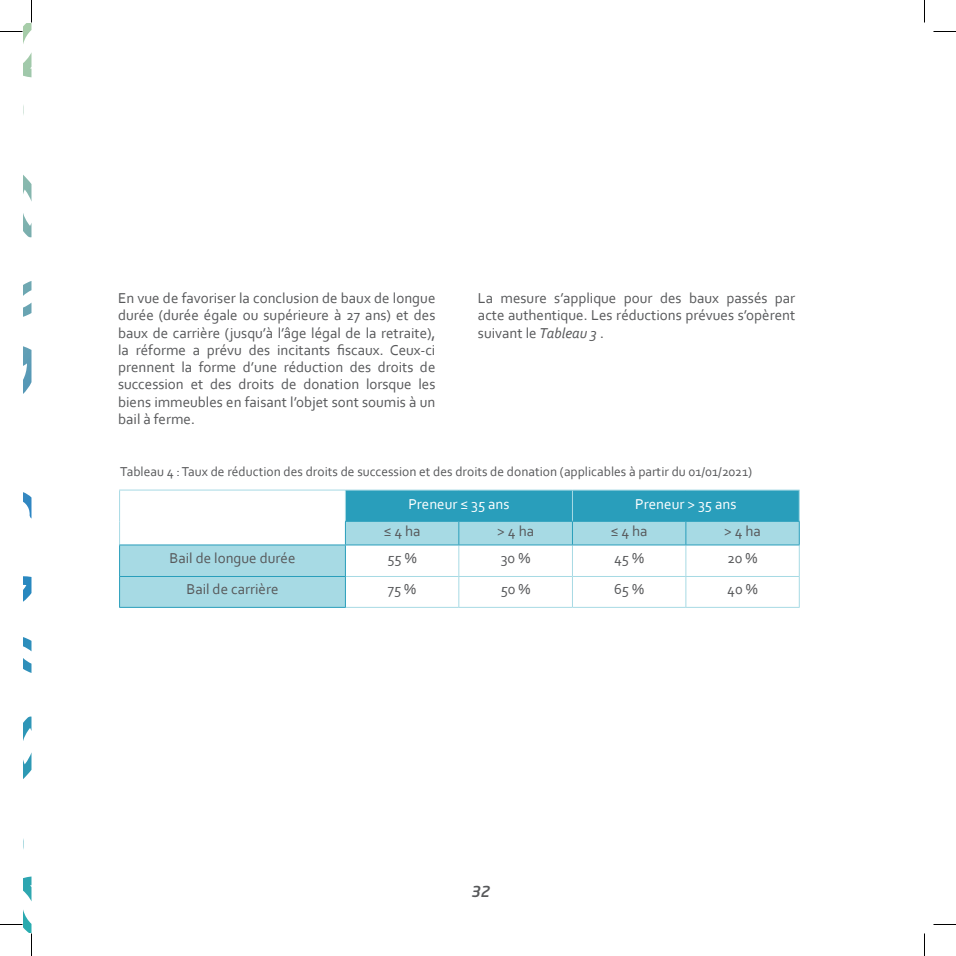
<style>
.page{position:relative;width:956px;height:956px;background:#fff}
.page>*{position:absolute;margin:0;border:0;box-sizing:border-box;transform-origin:0 0}
.t1{font:15px/17.2px "Corbel";color:#57585a;text-align:justify}
.t2{font:15px "Corbel";color:#fff}
.t3{font:15px "Neo Sans Medium Italic TR";color:#57585a}
.t4{font:13.5px "Corbel";color:#57585a}
.s1{font-style:italic}
</style>
<div class="page">
<svg style="left:23px;top:175px;width:9px;height:62px"></svg>
<svg style="left:23px;top:281px;width:9px;height:36px"></svg>
<svg style="left:23px;top:346px;width:9px;height:48px"></svg>
<svg style="left:23px;top:576px;width:9px;height:26px"></svg>
<svg style="left:23px;top:492px;width:9px;height:27px"></svg>
<svg style="left:23px;top:716px;width:9px;height:63px"></svg>
<svg style="left:23px;top:838px;width:1px;height:12px"></svg>
<svg style="left:23px;top:637px;width:9px;height:36px"></svg>
<svg style="left:120px;top:522px;width:679px;height:85px"></svg>
<hr style="left:119px;top:490px;width:226px;height:1px;background:#a7dae4">
<hr style="left:346px;top:576px;width:113px;height:1px;background:#a7dae4">
<hr style="left:459px;top:576px;width:113px;height:1px;background:#a7dae4">
<hr style="left:572px;top:576px;width:114px;height:1px;background:#a7dae4">
<hr style="left:686px;top:576px;width:114px;height:1px;background:#a7dae4">
<hr style="left:346px;top:607px;width:113px;height:1px;background:#a7dae4">
<hr style="left:459px;top:607px;width:113px;height:1px;background:#a7dae4">
<hr style="left:572px;top:607px;width:114px;height:1px;background:#a7dae4">
<hr style="left:686px;top:607px;width:114px;height:1px;background:#a7dae4">
<hr style="left:119px;top:490px;width:1px;height:31px;background:#a7dae4">
<svg style="left:119px;top:521px;width:1px;height:24px"></svg>
<hr style="left:458px;top:545px;width:1px;height:31px;background:#a7dae4">
<hr style="left:572px;top:545px;width:1px;height:31px;background:#a7dae4">
<hr style="left:685px;top:545px;width:1px;height:31px;background:#a7dae4">
<hr style="left:799px;top:545px;width:1px;height:31px;background:#a7dae4">
<hr style="left:458px;top:577px;width:1px;height:30px;background:#a7dae4">
<hr style="left:572px;top:577px;width:1px;height:30px;background:#a7dae4">
<hr style="left:685px;top:577px;width:1px;height:30px;background:#a7dae4">
<hr style="left:799px;top:577px;width:1px;height:30px;background:#a7dae4">
<hr style="left:119px;top:545px;width:226px;height:1px;background:#299ebb">
<hr style="left:119px;top:545px;width:1px;height:31px;background:#299ebb">
<hr style="left:345px;top:545px;width:1px;height:31px;background:#299ebb">
<hr style="left:119px;top:576px;width:227px;height:1px;background:#299ebb">
<hr style="left:119px;top:577px;width:1px;height:30px;background:#299ebb">
<hr style="left:345px;top:577px;width:1px;height:30px;background:#299ebb">
<hr style="left:119px;top:607px;width:227px;height:1px;background:#299ebb">
<svg style="left:345px;top:490px;width:455px;height:55px;background:#5eb7cc"></svg>
<hr style="left:345px;top:545px;width:114px;height:1px;background:#299ebb">
<hr style="left:459px;top:545px;width:113px;height:1px;background:#299ebb">
<hr style="left:572px;top:545px;width:114px;height:1px;background:#299ebb">
<hr style="left:686px;top:545px;width:114px;height:1px;background:#299ebb">
<svg style="left:933px;top:31px;width:23px;height:1px"></svg>
<svg style="left:933px;top:924px;width:23px;height:1px"></svg>
<svg style="left:0;top:0;width:32px;height:77px"></svg>
<svg style="left:0;top:876px;width:32px;height:80px"></svg>
<svg style="left:924px;top:0;width:1px;height:23px"></svg>
<svg style="left:924px;top:933px;width:1px;height:23px"></svg>
<p class="t1" style="left:118px;top:289px;width:319px">En vue de favoriser la conclusion de baux de longue durée (durée égale ou supérieure à 27 ans) et des baux de carrière (jusqu’à l’âge légal de la retraite), la réforme a prévu des incitants fiscaux. Ceux-ci prennent la forme d’une réduction des droits de succession et des droits de donation lorsque les biens immeubles en faisant l’objet sont soumis à un bail à ferme.</p>
<p class="t1" style="left:478px;top:289px;width:319px">La mesure s’applique pour des baux passés par acte authentique. Les réductions prévues s’opèrent suivant le <span class="s1">Tableau 3</span> .</p>
<p class="t4" style="left:120px;top:463px;width:633px">Tableau 4 : Taux de réduction des droits de succession et des droits de donation (applicables à partir du 01/01/2021)</p>
<p class="t2" style="left:408px;top:495px;width:103px">Preneur ≤ 35 ans</p>
<p class="t2" style="left:635px;top:495px;width:103px">Preneur &gt; 35 ans</p>
<p class="t1" style="left:384px;top:522px;width:38px">≤ 4 ha</p>
<p class="t1" style="left:497px;top:522px;width:38px">&gt; 4 ha</p>
<p class="t1" style="left:611px;top:522px;width:38px">≤ 4 ha</p>
<p class="t1" style="left:724px;top:522px;width:38px">&gt; 4 ha</p>
<p class="t1" style="left:169px;top:548px;width:128px">Bail de longue durée</p>
<p class="t1" style="left:387px;top:548px;width:31px">55 %</p>
<p class="t1" style="left:501px;top:548px;width:31px">30 %</p>
<p class="t1" style="left:614px;top:548px;width:32px">45 %</p>
<p class="t1" style="left:727px;top:548px;width:32px">20 %</p>
<p class="t1" style="left:186px;top:580px;width:94px">Bail de carrière</p>
<p class="t1" style="left:388px;top:580px;width:30px">75 %</p>
<p class="t1" style="left:501px;top:580px;width:31px">50 %</p>
<p class="t1" style="left:614px;top:580px;width:31px">65 %</p>
<p class="t1" style="left:727px;top:580px;width:32px">40 %</p>
<p class="t3" style="left:471px;top:882px;width:20px">32</p>
</div>
